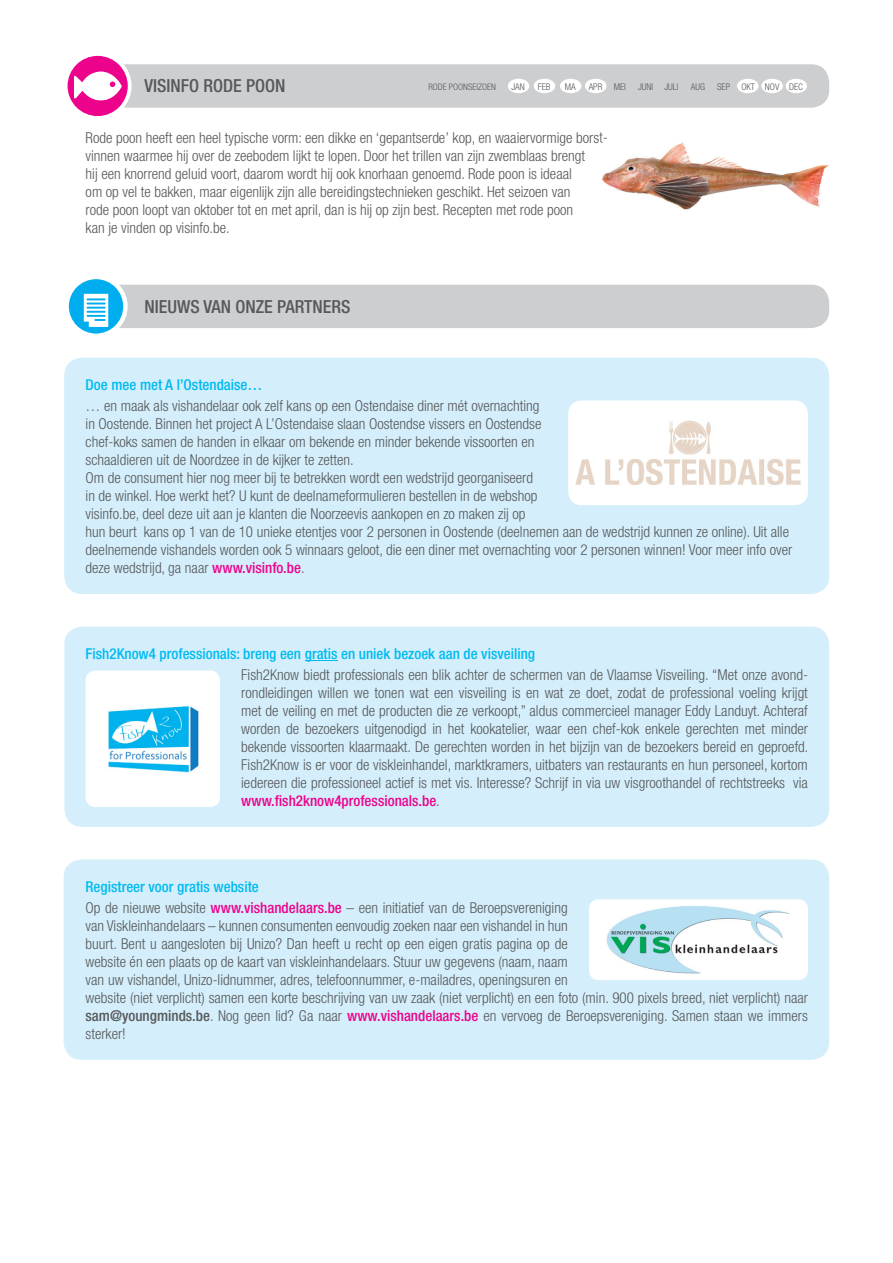
<style>
.page{position:relative;width:893px;height:1263px;background:#fff}
.page>*{position:absolute;margin:0;border:0;box-sizing:border-box;transform-origin:0 0}
.t1{font:500 condensed 18px "Helvetica Neue LT Std";color:#57585a}
.t2{font:300 condensed 15px/18px "Helvetica Neue LT Std";color:#57585a}
.t3{font:500 condensed 15px "Helvetica Neue LT Std";color:#00baf1}
.t4{font:300 condensed 9.3px "Helvetica Neue LT Std";color:#57585a}
.t5{font:300 condensed 9px "Helvetica Neue LT Std";color:#57585a}
.s1{font-weight:500;color:#ed028c}
.s2{font-weight:500;color:#00baf1}
.s3{font-weight:500}
</style>
<div class="page">
<div style="left:98px;top:64px;width:731px;height:44px;background:#cdced0;border-radius:18px"></div>
<svg style="left:67px;top:55px;width:65px;height:62px"></svg>
<img style="left:602px;top:142px;width:227px;height:68px">
<svg style="left:598px;top:132px;width:9px;height:13px"></svg>
<svg style="left:508px;top:79px;width:98px;height:14px"></svg>
<svg style="left:737px;top:79px;width:70px;height:14px"></svg>
<div style="left:96px;top:285px;width:733px;height:43px;background:#cdced0;border-radius:18px"></div>
<svg style="left:68px;top:279px;width:60px;height:55px"></svg>
<div style="left:64px;top:358px;width:765px;height:236px;background:#d4effb;border-radius:18px"></div>
<div style="left:64px;top:627px;width:765px;height:200px;background:#d4effb;border-radius:18px"></div>
<hr style="left:305px;top:660px;width:32px;height:1px;background:#00baf1">
<div style="left:64px;top:859px;width:765px;height:201px;background:#d4effb;border-radius:18px"></div>
<svg style="left:568px;top:400px;width:240px;height:105px;background:#faf8f6"></svg>
<svg style="left:86px;top:670px;width:134px;height:137px;background:#9adbf3"></svg>
<svg style="left:589px;top:899px;width:219px;height:81px;background:#e0eff1"></svg>
<div style="left:90px;top:678px;width:14px;height:113px;background:#fff"></div>
<div style="left:97px;top:673px;width:114px;height:31px;background:#fff"></div>
<div style="left:202px;top:698px;width:14px;height:84px;background:#fff"></div>
<div style="left:97px;top:774px;width:112px;height:31px;background:#fff"></div>
<p class="t1" style="left:144px;top:75px;width:142px">VISINFO RODE POON</p>
<p class="t2" style="left:86px;top:128px;width:524px">Rode poon heeft een heel typische vorm: een dikke en ‘gepantserde’ kop, en waaiervormige borst&shy;vinnen waarmee hij over de zeebodem lijkt te lopen. Door het trillen van zijn zwemblaas brengt<br>hij een knorrend geluid voort, daarom wordt hij ook knorhaan genoemd. Rode poon is ideaal<br>om op vel te bakken, maar eigenlijk zijn alle bereidingstechnieken geschikt. Het seizoen van<br>rode poon loopt van oktober tot en met april, dan is hij op zijn best. Recepten met rode poon<br>kan je vinden op visinfo.be.</p>
<p class="t5" style="left:428px;top:81px;width:69px">RODE POONSEIZOEN</p>
<p class="t4" style="left:511px;top:81px;width:15px">JAN</p>
<p class="t4" style="left:538px;top:81px;width:14px">FEB</p>
<p class="t4" style="left:565px;top:81px;width:12px">MA</p>
<p class="t4" style="left:589px;top:81px;width:39px">APR MEI</p>
<p class="t4" style="left:638px;top:81px;width:42px">JUNI JULI</p>
<p class="t4" style="left:691px;top:81px;width:16px">AUG</p>
<p class="t4" style="left:717px;top:81px;width:87px">SEP OKT NOV DEC</p>
<p class="t1" style="left:144px;top:296px;width:207px">NIEUWS VAN ONZE PARTNERS</p>
<p class="t3" style="left:86px;top:375px;width:178px">Doe mee met A l’Ostendaise…</p>
<p class="t2" style="left:86px;top:396px;width:708px">… en maak als vishandelaar ook zelf kans op een Ostendaise diner mét overnachting<br>in Oostende. Binnen het project A L’Ostendaise slaan Oostendse vissers en Oostendse<br>chef-koks samen de handen in elkaar om bekende en minder bekende vissoorten en<br>schaaldieren uit de Noordzee in de kijker te zetten.<br>Om de consument hier nog meer bij te betrekken wordt een wedstrijd georganiseerd<br>in de winkel. Hoe werkt het? U kunt de deelnameformulieren bestellen in de webshop<br>visinfo.be, deel deze uit aan je klanten die Noorzeevis aankopen en zo maken zij op<br>hun beurt kans op 1 van de 10 unieke etentjes voor 2 personen in Oostende (deelnemen aan de wedstrijd kunnen ze online). Uit alle deelnemende vishandels worden ook 5 winnaars geloot, die een diner met overnachting voor 2 personen winnen! Voor meer info over deze wedstrijd, ga naar <span class="s1">www.visinfo.be</span>.</p>
<p class="t3" style="left:86px;top:644px;width:451px">Fish2Know4 professionals: breng een gratis en uniek bezoek aan de visveiling</p>
<p class="t2" style="left:241px;top:665px;width:569px;text-align:justify">Fish2Know biedt professionals een blik achter de schermen van de Vlaamse Visveiling. “Met onze avond&shy;rondleidingen willen we tonen wat een visveiling is en wat ze doet, zodat de professional voeling krijgt met de veiling en met de producten die ze verkoopt,” aldus commercieel manager Eddy Landuyt. Achteraf worden de bezoekers uitgenodigd in het kookatelier, waar een chef-kok enkele gerechten met minder bekende vissoorten klaarmaakt. De gerechten worden in het bijzijn van de bezoekers bereid en geproefd.<br>Fish2Know is er voor de viskleinhandel, marktkramers, uitbaters van restaurants en hun personeel, kortom iedereen die professioneel actief is met vis. Interesse? Schrijf in via uw visgroothandel of rechtstreeks via <span class="s1">www.fish2know4professionals.be</span>.</p>
<p class="t2" style="left:86px;top:875px;width:484px;line-height:21px"><span class="s2">Registreer voor gratis website<br></span>Op de nieuwe website <span class="s1">www.vishandelaars.be</span> – een initiatief van de Beroepsvereniging</p>
<p class="t2" style="left:86px;top:916px;width:724px">van Viskleinhandelaars – kunnen consumenten eenvoudig zoeken naar een vishandel in hun<br>buurt. Bent u aangesloten bij Unizo? Dan heeft u recht op een eigen gratis pagina op de<br>website én een plaats op de kaart van viskleinhandelaars. Stuur uw gegevens (naam, naam<br>van uw vishandel, Unizo-lidnummer, adres, telefoonnummer, e-mailadres, openingsuren en<br>website (niet verplicht) samen een korte beschrijving van uw zaak (niet verplicht) en een foto (min. 900 pixels breed, niet verplicht) naar <span class="s3">sam@youngminds.be</span>. Nog geen lid? Ga naar <span class="s1">www.vishandelaars.be</span> en vervoeg de Beroepsvereniging. Samen staan we immers sterker!</p>
</div>
